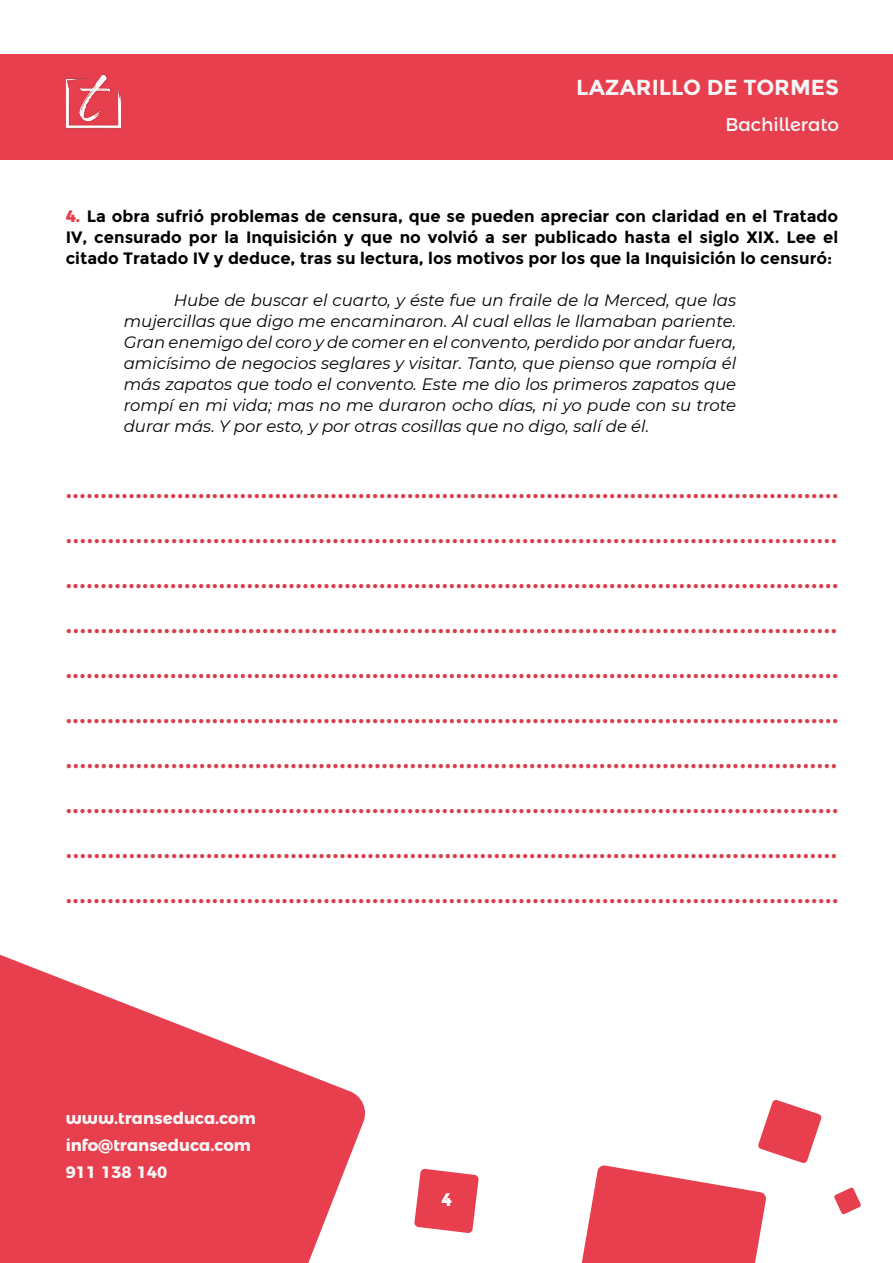
<style>
.page{position:relative;width:893px;height:1263px;background:#fff}
.page>*{position:absolute;margin:0;border:0;box-sizing:border-box;transform-origin:0 0}
.t1{font:600 27px/45px "Montserrat";color:#d93d4b;text-align:justify}
.t2{font:700 21.75px "Montserrat";color:#f6f6f6}
.t3{font:18.45px "Montserrat Alternates";color:#f6f6f6}
.t4{font:700 18px "Montserrat";color:#fff}
.t5{font:italic 16.5px/21px "Montserrat";color:#000;text-align:justify}
.t6{font:700 16.5px/21px "Montserrat";color:#000;text-align:justify}
.t7{font:700 16.5px/27px "Montserrat Alternates";color:#f6f6f6}
.s1{font-weight:800;color:#e83d4c}
</style>
<div class="page">
<div style="left:0;top:54px;width:893px;height:105px;background:#e83f4e"></div>
<svg style="left:0;top:954px;width:365px;height:309px;fill:#e83f4e"></svg>
<svg style="left:414px;top:1169px;width:65px;height:64px"></svg>
<svg style="left:581px;top:1100px;width:241px;height:163px"></svg>
<svg style="left:834px;top:1187px;width:27px;height:27px"></svg>
<img style="left:66px;top:74px;width:55px;height:55px">
<p class="t2" style="left:576px;top:75px;width:264px">LAZARILLO DE TORMES</p>
<p class="t3" style="left:725px;top:110px;width:115px">Bachillerato</p>
<p class="t6" style="left:66px;top:205px;width:774px"><span class="s1">4.</span> La obra sufrió problemas de censura, que se pueden apreciar con claridad en el Tratado IV, censurado por la Inquisición y que no volvió a ser publicado hasta el siglo XIX. Lee el citado Tratado IV y deduce, tras su lectura, los motivos por los que la Inquisición lo censuró:</p>
<p class="t5" style="left:124px;top:289px;width:614px;text-indent:50px">Hube de buscar el cuarto, y éste fue un fraile de la Merced, que las mujercillas que digo me encaminaron. Al cual ellas le llamaban pariente.<br>Gran enemigo del coro y de comer en el convento, perdido por andar fuera, amicísimo de negocios seglares y visitar. Tanto, que pienso que rompía él más zapatos que todo el convento. Este me dio los primeros zapatos que rompí en mi vida; mas no me duraron ocho días, ni yo pude con su trote durar más. Y por esto, y por otras cosillas que no digo, salí de él.</p>
<p class="t1" style="left:66px;top:463px;width:774px">............................................................................................................... .............................................................................................................. ............................................................................................................... .............................................................................................................. ............................................................................................................... ............................................................................................................... .............................................................................................................. ............................................................................................................... .............................................................................................................. ...............................................................................................................</p>
<p class="t7" style="left:66px;top:1103px;width:192px">www.transeduca.com info@transeduca.com<br>911 138 140</p>
<p class="t4" style="left:441px;top:1189px;width:12px">4</p>
</div>
